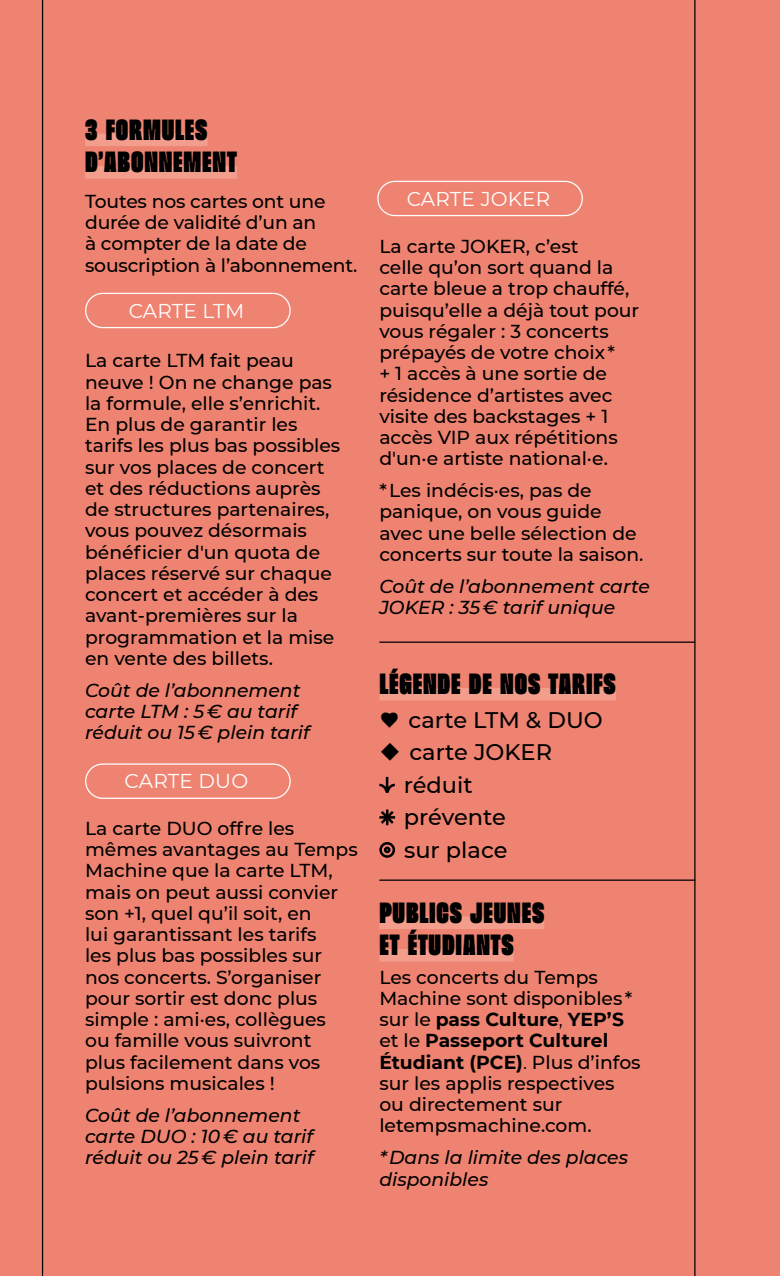
<style>
.page{position:relative;width:780px;height:1276px;background:#ef8371}
.page>*{position:absolute;margin:0;border:0;box-sizing:border-box;transform-origin:0 0}
.t1{font:900 32.5px/32.5px "Beni";letter-spacing:.025em;color:#000}
.t2{font:500 22.5px/32.5px "Montserrat";color:#000}
.t3{font:20px "Montserrat";letter-spacing:.01em;color:#fff}
.t4{font:500 18.75px/21.2px "Montserrat";color:#000}
.t5{font:italic 500 18.75px/21.2px "Montserrat";color:#000}
.s1{font-family:"Garet";font-weight:400}
.s2{font-weight:700}
.s3{font-weight:400}
</style>
<div class="page">
<div style="left:85px;top:134px;width:122px;height:12px;background:#f39e8c"></div>
<div style="left:85px;top:166px;width:152px;height:13px;background:#f39e8c"></div>
<div style="left:379px;top:688px;width:236px;height:12px;background:#f39e8c"></div>
<div style="left:379px;top:916px;width:165px;height:13px;background:#f39e8c"></div>
<div style="left:379px;top:949px;width:134px;height:12px;background:#f39e8c"></div>
<svg style="left:379px;top:776px;width:16px;height:17px"></svg>
<svg style="left:379px;top:809px;width:17px;height:17px"></svg>
<div style="left:379px;top:842px;width:16px;height:15px;border:2px solid #000;border-radius:50%"></div>
<div style="left:384px;top:846px;width:6px;height:7px;border:2px solid #000;border-radius:50%"></div>
<hr style="left:379px;top:641px;width:316px;height:2px;background:#000">
<hr style="left:379px;top:879px;width:316px;height:2px;background:#000">
<hr style="left:694px;top:0;width:1px;height:1276px;background:#000">
<hr style="left:42px;top:0;width:1px;height:1276px;background:#000">
<div style="left:377px;top:181px;width:206px;height:35px;border:1px solid #fff;border-radius:17px"></div>
<div style="left:85px;top:763px;width:206px;height:36px;border:1px solid #fff;border-radius:17px"></div>
<div style="left:85px;top:293px;width:206px;height:35px;border:1px solid #fff;border-radius:17px"></div>
<h1 class="t1" style="left:85px;top:113px;width:153px">3 FORMULES<br>D’ABONNEMENT</h1>
<p class="t4" style="left:85px;top:190px;width:274px">Toutes nos cartes ont une durée de validité d’un an<br>à compter de la date de souscription à l’abonnement.</p>
<p class="t3" style="left:129px;top:297px;width:117px">CARTE LTM</p>
<p class="t4" style="left:85px;top:349px;width:257px">La carte LTM fait peau neuve ! On ne change pas la formule, elle s’enrichit.<br>En plus de garantir les tarifs les plus bas possibles sur vos places de concert et des réductions auprès de structures partenaires, vous pouvez désormais bénéficier d'un quota de places réservé sur chaque concert et accéder à des avant-premières sur la programmation et la mise en vente des billets.</p>
<p class="t5" style="left:85px;top:678px;width:226px">Coût de l’abonnement carte LTM : 5 € au tarif réduit ou 15 € plein tarif</p>
<p class="t3" style="left:125px;top:767px;width:125px">CARTE DUO</p>
<p class="t4" style="left:85px;top:817px;width:274px">La carte DUO offre les mêmes avantages au Temps<br>Machine que la carte LTM, mais on peut aussi convier son +1, quel qu’il soit, en<br>lui garantissant les tarifs<br>les plus bas possibles sur nos concerts. S’organiser pour sortir est donc plus simple : ami·es, collègues<br>ou famille vous suivront<br>plus facilement dans vos pulsions musicales !</p>
<p class="t5" style="left:85px;top:1103px;width:230px">Coût de l’abonnement carte DUO : 10 € au tarif réduit ou 25 € plein tarif</p>
<p class="t3" style="left:406px;top:185px;width:145px">CARTE JOKER</p>
<p class="t4" style="left:379px;top:235px;width:261px">La carte JOKER, c’est<br>celle qu’on sort quand la carte bleue a trop chauffé, puisqu’elle a déjà tout pour vous régaler : 3 concerts prépayés de votre choix*<br>+ 1 accès à une sortie de résidence d’artistes avec visite des backstages + 1 accès VIP aux répétitions d'un·e artiste national·e.</p>
<p class="t4" style="left:379px;top:479px;width:265px">*Les indécis·es, pas de panique, on vous guide avec une belle sélection de concerts sur toute la saison.</p>
<p class="t5" style="left:379px;top:575px;width:272px">Coût de l’abonnement carte<br>JOKER : 35 € tarif unique</p>
<h1 class="t1" style="left:379px;top:667px;width:238px">LÉGENDE DE NOS TARIFS</h1>
<p class="t2" style="left:379px;top:702px;width:225px"><span class="s1">♥</span> carte LTM &amp; DUO</p>
<p class="t2" style="left:404px;top:735px;width:150px;text-indent:-24px"><span class="s1">◆</span> carte JOKER réduit prévente<br>sur place</p>
<h1 class="t1" style="left:379px;top:896px;width:166px">PUBLICS JEUNES<br>ET ÉTUDIANTS</h1>
<p class="t4" style="left:379px;top:965px;width:263px">Les concerts du Temps<br>Machine sont disponibles* sur le <span class="s2">pass Culture</span><span class="s3">,</span> <span class="s2">YEP’S </span>et le <span class="s2">Passeport Culturel<br>Étudiant (PCE)</span><span class="s3">.</span> Plus d’infos sur les applis respectives ou directement sur letempsmachine.com.</p>
<p class="t5" style="left:379px;top:1146px;width:250px">*Dans la limite des places disponibles</p>
</div>
